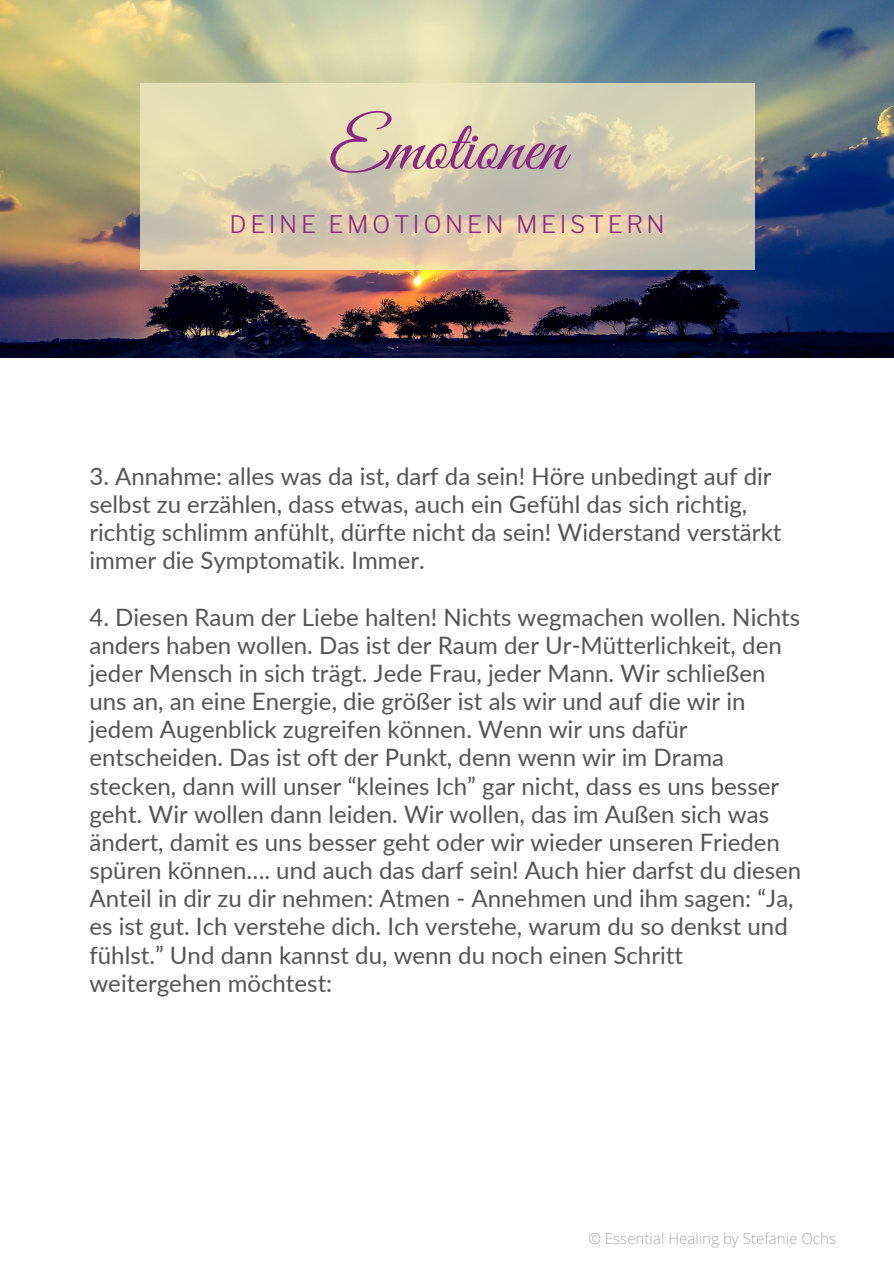
<style>
.page{position:relative;width:894px;height:1264px;background:#fff}
.page>*{position:absolute;margin:0;border:0;box-sizing:border-box;transform-origin:0 0}
.t1{font:72px "Great Vibes";color:#8c2987}
.t2{font:24px/28.2px "Lato";color:#545454}
.t3{font:300 24px "Libre Franklin";letter-spacing:.15em;color:#8c2987}
.t4{font:300 15.15px "Open Sans";color:#a6a6a6}
</style>
<div class="page">
<img style="left:0;top:0;width:893px;height:357px">
<svg style="left:140px;top:84px;width:613px;height:186px;background:#d9cfaf"></svg>
<p class="t1" style="left:329px;top:108px;width:238px">Emotionen</p>
<p class="t3" style="left:229px;top:210px;width:436px">DEINE EMOTIONEN MEISTERN</p>
<p class="t2" style="left:89px;top:461px;width:693px">3. Annahme: alles was da ist, darf da sein! Höre unbedingt auf dir selbst zu erzählen, dass etwas, auch ein Gefühl das sich richtig, richtig schlimm anfühlt, dürfte nicht da sein! Widerstand verstärkt immer die Symptomatik. Immer.</p>
<p class="t2" style="left:89px;top:602px;width:713px">4. Diesen Raum der Liebe halten! Nichts wegmachen wollen. Nichts anders haben wollen. Das ist der Raum der Ur-Mütterlichkeit, den jeder Mensch in sich trägt. Jede Frau, jeder Mann. Wir schließen uns an, an eine Energie, die größer ist als wir und auf die wir in jedem Augenblick zugreifen können. Wenn wir uns dafür entscheiden. Das ist oft der Punkt, denn wenn wir im Drama stecken, dann will unser “kleines Ich” gar nicht, dass es uns besser geht. Wir wollen dann leiden. Wir wollen, das im Außen sich was ändert, damit es uns besser geht oder wir wieder unseren Frieden spüren können…. und auch das darf sein! Auch hier darfst du diesen Anteil in dir zu dir nehmen: Atmen - Annehmen und ihm sagen: “Ja, es ist gut. Ich verstehe dich. Ich verstehe, warum du so denkst und fühlst.” Und dann kannst du, wenn du noch einen Schritt weitergehen möchtest:</p>
<p class="t4" style="left:588px;top:1227px;width:249px">© Essential Healing by Stefanie Ochs</p>
</div>
